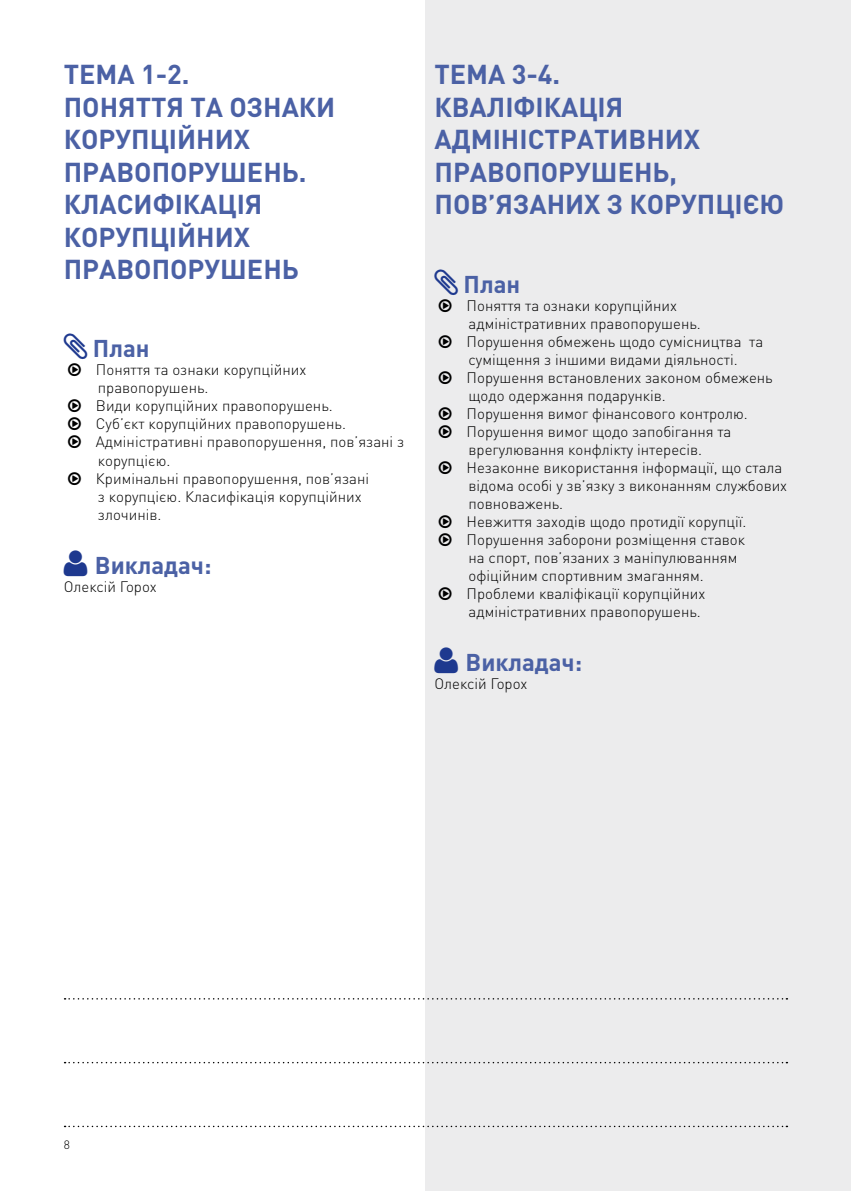
<style>
.page{position:relative;width:851px;height:1191px;background:#fff}
.page>*{position:absolute;margin:0;border:0;box-sizing:border-box;transform-origin:0 0}
.t1{font:700 27px/32.4px "DIN Pro";color:#4b61a5}
.t2{font:700 24px "DIN Pro";color:#4b61a5}
.t3{font:300 15px/18px "DIN Pro";color:#000}
.t4{font:300 12px "DIN Pro";color:#000}
</style>
<div class="page">
<div style="left:425px;top:0;width:425px;height:1191px;background:#ececed"></div>
<svg style="left:65px;top:1061px;width:722px;height:2px"></svg>
<svg style="left:65px;top:998px;width:722px;height:1px"></svg>
<svg style="left:65px;top:1125px;width:722px;height:2px"></svg>
<h1 class="t1" style="left:64px;top:57px;width:273px">Тема 1-2.<br>П оняття та ознаки корупційних правопорушень.<br>Класифікація корупційних правопорушень</h1>
<h2 class="t2" style="left:93px;top:332px;width:58px">План</h2>
<p class="t3" style="left:96px;top:360px;width:310px">Поняття та ознаки корупційних правопорушень.<br>Види корупційних правопорушень.<br>Суб’єкт корупційних правопорушень.<br>Адміністративні правопорушення, пов’язані з корупцією.<br>Кримінальні правопорушення, пов’язані<br>з корупцією. Класифікація корупційних злочинів.</p>
<h2 class="t2" style="left:95px;top:548px;width:118px">Викладач:</h2>
<p class="t3" style="left:64px;top:576px;width:94px">Олексій Горох</p>
<h1 class="t1" style="left:434px;top:57px;width:351px">Тема 3-4.<br>Кваліфікація<br>адм іністративних правопорушень, пов’язаних з корупцією</h1>
<h2 class="t2" style="left:463px;top:268px;width:58px">План</h2>
<p class="t3" style="left:466px;top:295px;width:322px">Поняття та ознаки корупційних адміністративних правопорушень.<br>Порушення обмежень щодо сумісництва та суміщення з іншими видами діяльності.<br>Порушення встановлених законом обмежень щодо одержання подарунків.<br>Порушення вимог фінансового контролю.<br>Порушення вимог щодо запобігання та врегулювання конфлікту інтересів.<br>Незаконне використання інформації, що стала відома особі у зв’язку з виконанням службових повноважень.<br>Невжиття заходів щодо протидії корупції.<br>Порушення заборони розміщення ставок<br>на спорт, пов’язаних з маніпулюванням офіційним спортивним змаганням.<br>Проблеми кваліфікації корупційних адміністративних правопорушень.</p>
<h2 class="t2" style="left:465px;top:646px;width:118px">Викладач:</h2>
<p class="t3" style="left:434px;top:673px;width:94px">Олексій Горох</p>
<p class="t4" style="left:64px;top:1136px;width:8px">8</p>
</div>
